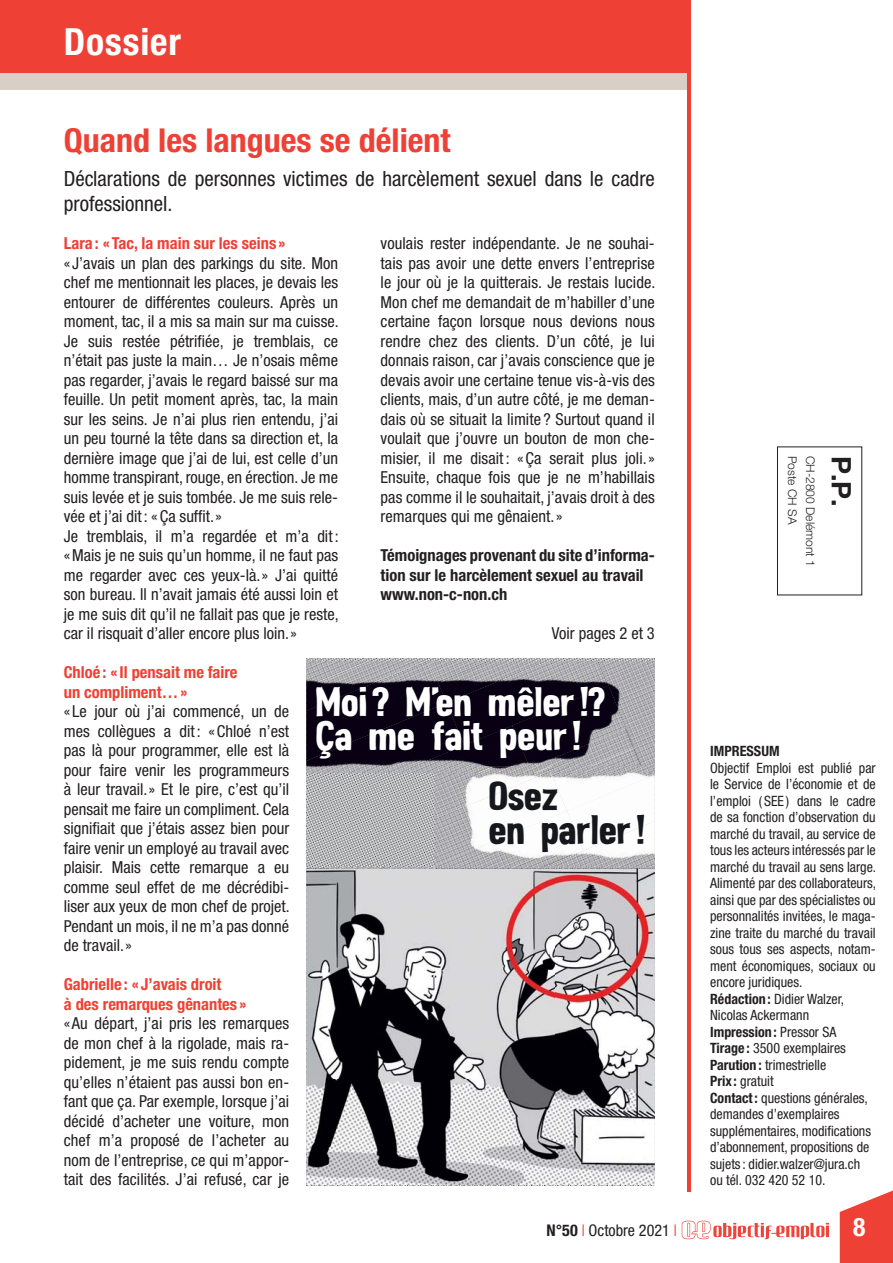
<style>
.page{position:relative;width:893px;height:1263px;background:#fff}
.page>*{position:absolute;margin:0;border:0;box-sizing:border-box;transform-origin:0 0}
.t1{font:40.5px/33.9px "Peperoncino Sans";letter-spacing:-.005em;color:#fff}
.t2{font:40.5px/33.9px "Peperoncino Sans";letter-spacing:-.01em;color:#14171c}
.t3{font:700 condensed 37.5px "Helvetica Neue LT Std";letter-spacing:.025em;color:#fff}
.t4{font:700 condensed 33px "Helvetica Neue LT Std";color:#ef4035}
.t5{font:700 27px "Helvetica Neue LT Std";color:#231f20}
.t6{font:700 condensed 25.5px "Helvetica Neue LT Std";color:#fff}
.t7{font:condensed 21px/25.2px "Helvetica Neue LT Std";color:#231f20}
.t8{font:condensed 16.5px/19.5px "Helvetica Neue LT Std";color:#231f20;text-align:justify}
.t9{font:700 condensed 16.5px/19.5px "Helvetica Neue LT Std";color:#ef4035}
.t10{font:700 condensed 16.5px/19.5px "Helvetica Neue LT Std";color:#231f20}
.t11{font:condensed 16.2px "Helvetica Neue LT Std";color:#231f20}
.t12{font:condensed 14.25px/16.5px "Helvetica Neue LT Std";color:#231f20}
.t13{font:700 condensed 14.25px "Helvetica Neue LT Std";color:#231f20}
.t14{font:300 12px "Helvetica Neue LT Std";color:#231f20}
.s1{font-weight:700}
.s2{font-weight:300;color:#ef4035}
</style>
<div class="page">
<div style="left:0;top:72px;width:893px;height:17px;background:#d8d0c7"></div>
<div style="left:0;top:0;width:893px;height:72px;background:#ef4035"></div>
<svg style="left:840px;top:1190px;width:53px;height:73px;background:#f15d53"></svg>
<svg style="left:682px;top:1221px;width:147px;height:18px"></svg>
<div style="left:689px;top:0;width:204px;height:631px;background:#fff"></div>
<div style="left:777px;top:446px;width:85px;height:149px;border:1px solid #231f20"></div>
<hr style="left:688px;top:0;width:3px;height:1192px;background:#ef4035">
<img style="left:306px;top:658px;width:349px;height:210px">
<img style="left:306px;top:868px;width:349px;height:317px">
<img style="left:306px;top:661px;width:123px;height:42px">
<img style="left:429px;top:661px;width:17px;height:42px">
<img style="left:306px;top:703px;width:140px;height:70px">
<img style="left:446px;top:661px;width:152px;height:64px">
<img style="left:598px;top:661px;width:57px;height:105px">
<img style="left:397px;top:725px;width:115px;height:48px">
<img style="left:512px;top:685px;width:114px;height:81px">
<img style="left:534px;top:728px;width:109px;height:38px">
<img style="left:435px;top:773px;width:115px;height:38px">
<img style="left:550px;top:773px;width:105px;height:38px">
<img style="left:435px;top:811px;width:132px;height:56px">
<img style="left:567px;top:774px;width:88px;height:47px">
<img style="left:542px;top:821px;width:113px;height:47px">
<img style="left:435px;top:766px;width:101px;height:7px">
<img style="left:536px;top:766px;width:119px;height:7px">
<img style="left:329px;top:867px;width:218px;height:1px">
<h2 class="t3" style="left:64px;top:28px;width:119px">Dossier</h2>
<h3 class="t4" style="left:64px;top:128px;width:388px">Quand les langues se délient</h3>
<p class="t7" style="left:64px;top:169px;width:593px">Déclarations de personnes victimes de harcèlement sexuel dans le cadre professionnel.</p>
<p class="t8" style="left:381px;top:236px;width:276px">voulais rester indépendante. Je ne souhai&shy;tais pas avoir une dette envers l’entreprise le jour où je la quitterais. Je restais lucide.<br>Mon chef me demandait de m’habiller d’une certaine façon lorsque nous devions nous rendre chez des clients. D’un côté, je lui donnais raison, car j’avais conscience que je devais avoir une certaine tenue vis-à-vis des clients, mais, d’un autre côté, je me deman&shy;dais où se situait la limite ? Surtout quand il voulait que j’ouvre un bouton de mon che&shy;misier, il me disait : « Ça serait plus joli. » Ensuite, chaque fois que je ne m’habillais pas comme il le souhaitait, j’avais droit à des remarques qui me gênaient. »</p>
<p class="t10" style="left:381px;top:548px;width:276px">Témoignages provenant du site d’informa&shy;tion sur le harcèlement sexuel au travail www.non-c-non.ch</p>
<p class="t8" style="left:552px;top:626px;width:104px">Voir pages 2 et 3</p>
<p class="t9" style="left:64px;top:235px;width:223px">Lara : « Tac, la main sur les seins »</p>
<p class="t8" style="left:64px;top:255px;width:276px;text-align:left">« J’avais un plan des parkings du site. Mon chef me mentionnait les places, je devais les entourer de différentes couleurs. Après un moment, tac, il a mis sa main sur ma cuisse.<br>Je suis restée pétrifiée, je tremblais, ce n’était pas juste la main… Je n’osais même pas regarder, j’avais le regard baissé sur ma feuille. Un petit moment après, tac, la main sur les seins. Je n’ai plus rien entendu, j’ai un peu tourné la tête dans sa direction et, la dernière image que j’ai de lui, est celle d’un homme transpirant, rouge, en érection. Je me suis levée et je suis tombée. Je me suis rele&shy;vée et j’ai dit : « Ça suffit. »<br>Je tremblais, il m’a regardée et m’a dit : « Mais je ne suis qu’un homme, il ne faut pas me regarder avec ces yeux-là. » J’ai quitté son bureau. Il n’avait jamais été aussi loin et je me suis dit qu’il ne fallait pas que je reste, car il risquait d’aller encore plus loin. »</p>
<p class="t9" style="left:64px;top:664px;width:175px">Chloé : « Il pensait me faire un compliment… »</p>
<p class="t8" style="left:64px;top:703px;width:228px">« Le jour où j’ai commencé, un de mes collègues a dit : « Chloé n’est pas là pour programmer, elle est là pour faire venir les programmeurs à leur travail. » Et le pire, c’est qu’il pensait me faire un compliment. Cela signifiait que j’étais assez bien pour faire venir un employé au travail avec plaisir. Mais cette remarque a eu comme seul effet de me décrédibi&shy;liser aux yeux de mon chef de projet.<br>Pendant un mois, il ne m’a pas donné de travail. »</p>
<p class="t9" style="left:64px;top:976px;width:184px">Gabrielle : « J’avais droit<br>à des remarques gênantes »</p>
<p class="t8" style="left:64px;top:1016px;width:227px">« Au départ, j’ai pris les remarques de mon chef à la rigolade, mais ra&shy;pidement, je me suis rendu compte qu’elles n’étaient pas aussi bon en&shy;fant que ça. Par exemple, lorsque j’ai décidé d’acheter une voiture, mon chef m’a proposé de l’acheter au nom de l’entreprise, ce qui m’appor&shy;tait des facilités. J’ai refusé, car je</p>
<h1 class="t1" style="left:315px;top:684px;width:292px">Moi ? M’en mêler !?<br>Ça me fait peur !</h1>
<h1 class="t2" style="left:488px;top:777px;width:158px">Osez<br>en parler !</h1>
<p class="t14" style="left:799px;top:456px;width:70px;rotate:90deg">Poste CH SA</p>
<p class="t14" style="left:817px;top:456px;width:112px;rotate:90deg">CH-2800 Delémont 1</p>
<h3 class="t5" style="left:857px;top:456px;width:53px;rotate:90deg">P.P.</h3>
<p class="t13" style="left:710px;top:746px;width:71px">IMPRESSUM</p>
<p class="t12" style="left:710px;top:761px;width:168px">Objectif Emploi est publié par le Service de l’économie et de l’emploi ( SEE ) dans le cadre de sa fonction d’observation du marché du travail, au service de tous les acteurs intéressés par le marché du travail au sens large.<br>Alimenté par des collaborateurs, ainsi que par des spécialistes ou personnalités invitées, le maga&shy;zine traite du marché du travail sous tous ses aspects, notam&shy;ment économiques, sociaux ou encore juridiques.<br><span class="s1">Rédaction :</span> Didier Walzer,<br>Nicolas Ackermann<br><span class="s1">Impression :</span> Pressor SA<br><span class="s1">Tirage :</span> 3500 exemplaires<br><span class="s1">Parution :</span> trimestrielle<br><span class="s1">Prix :</span> gratuit<br><span class="s1">Contact :</span> questions générales, demandes d’exemplaires supplémentaires, modifications d’abonnement, propositions de sujets : didier.walzer@jura.ch ou tél. 032 420 52 10.</p>
<p class="t11" style="left:547px;top:1224px;width:132px"><span class="s1">N°50</span> <span class="s2">I</span> Octobre 2021 <span class="s2">I</span></p>
<h3 class="t6" style="left:853px;top:1218px;width:14px">8</h3>
</div>
